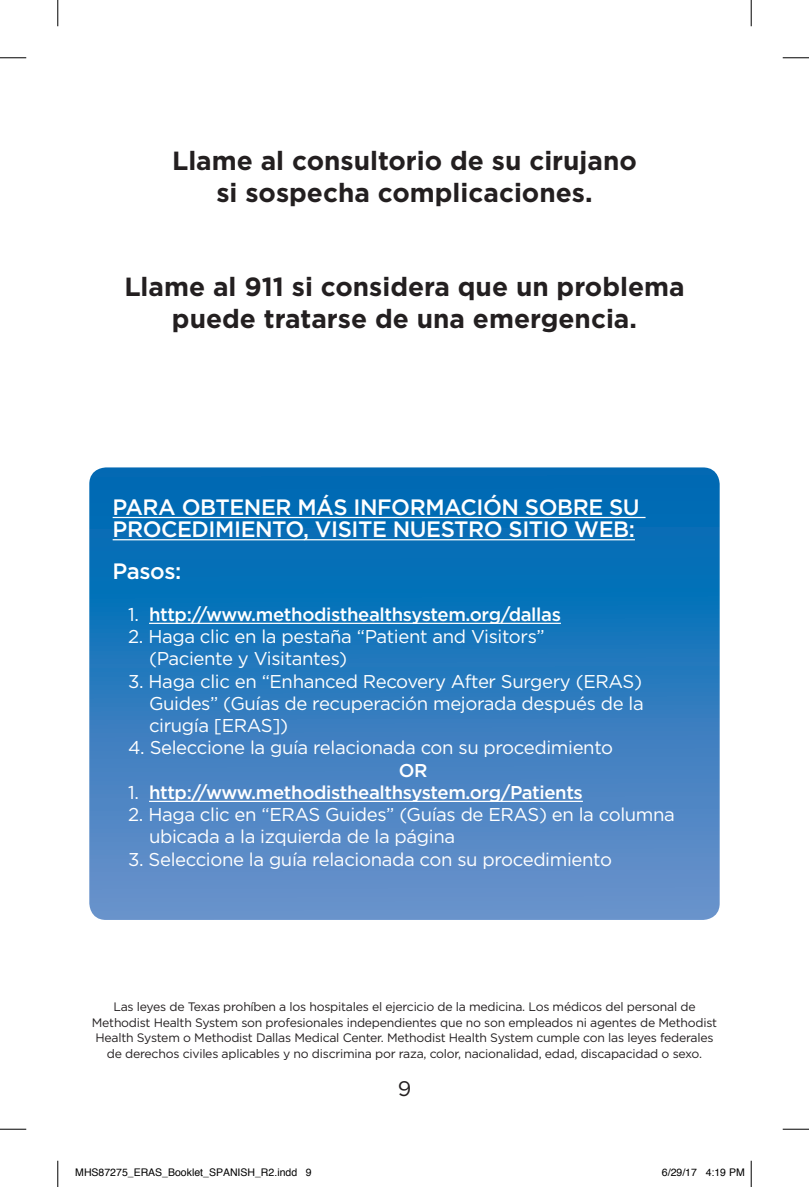
<style>
.page{position:relative;width:809px;height:1187px;background:#fff}
.page>*{position:absolute;margin:0;border:0;box-sizing:border-box;transform-origin:0 0}
.t1{font:700 26.25px/31.5px "Gotham";color:#231f20;text-align:center}
.t2{font:500 22.22px/22.2px "Gotham";letter-spacing:-.02em;color:#fff}
.t3{font:21px "Gotham";color:#231f20}
.t4{font:18.55px/22.2px "Gotham";letter-spacing:-.02em;color:#fff}
.t5{font:500 18.55px "Gotham";letter-spacing:-.02em;color:#fff}
.t6{font:12.25px/15.8px "Gotham";letter-spacing:-.02em;color:#231f20;text-align:center}
.t7{font:10.5px "Helvetica";color:#000}
.s1{font-weight:400}
</style>
<div class="page">
<svg style="left:89px;top:467px;width:630px;height:453px;background:#2f7dbf"></svg>
<hr style="left:113px;top:517px;width:532px;height:1px;background:#fff">
<hr style="left:113px;top:539px;width:522px;height:1px;background:#fff">
<hr style="left:149px;top:622px;width:412px;height:2px;background:#fff">
<hr style="left:149px;top:800px;width:434px;height:2px;background:#fff">
<svg style="left:0;top:57px;width:26px;height:1px"></svg>
<svg style="left:782px;top:57px;width:26px;height:1px"></svg>
<svg style="left:0;top:1128px;width:26px;height:1px"></svg>
<svg style="left:782px;top:1128px;width:26px;height:1px"></svg>
<svg style="left:57px;top:0;width:1px;height:26px"></svg>
<svg style="left:57px;top:1160px;width:1px;height:26px"></svg>
<svg style="left:750px;top:0;width:1px;height:26px"></svg>
<svg style="left:750px;top:1160px;width:1px;height:26px"></svg>
<h1 class="t1" style="left:172px;top:144px;width:466px">Llame al consultorio de su cirujano si sospecha complicaciones.</h1>
<h1 class="t1" style="left:124px;top:270px;width:561px">Llame al 911 si considera que un problema puede tratarse de una emergencia.</h1>
<h2 class="t2" style="left:113px;top:495px;width:528px">PARA OBTENER MÁS INFORMACIÓN SOBRE SU<br>PROCEDIMIENTO, VISITE NUESTRO SITIO WEB:</h2>
<h2 class="t2" style="left:113px;top:559px;width:70px">Pasos:</h2>
<h3 class="t5" style="left:128px;top:604px;width:434px"><span class="s1">1.</span> http://www.methodisthealthsystem.org/dallas</h3>
<h3 class="t4" style="left:149px;top:625px;width:397px;text-indent:-21px">2. Haga clic en la pestaña “Patient and Visitors” (Paciente y Visitantes)</h3>
<h3 class="t4" style="left:149px;top:669px;width:496px;text-align:justify;text-indent:-21px">3. Haga clic en “Enhanced Recovery After Surgery (ERAS)<br>Guides” (Guías de recuperación mejorada después de la cirugía [ERAS])</h3>
<h3 class="t4" style="left:128px;top:736px;width:486px">4. Seleccione la guía relacionada con su procedimiento</h3>
<h3 class="t5" style="left:399px;top:759px;width:30px">OR</h3>
<h3 class="t5" style="left:128px;top:781px;width:456px"><span class="s1">1.</span> http://www.methodisthealthsystem.org/Patients</h3>
<h3 class="t4" style="left:149px;top:803px;width:527px;text-indent:-21px">2. Haga clic en “ERAS Guides” (Guías de ERAS) en la columna ubicada a la izquierda de la página</h3>
<h3 class="t4" style="left:128px;top:847px;width:485px">3. Seleccione la guía relacionada con su procedimiento</h3>
<p class="t6" style="left:92px;top:998px;width:626px">Las leyes de Texas prohíben a los hospitales el ejercicio de la medicina. Los médicos del personal de Methodist Health System son profesionales independientes que no son empleados ni agentes de Methodist Health System o Methodist Dallas Medical Center. Methodist Health System cumple con las leyes federales de derechos civiles aplicables y no discrimina por raza, color, nacionalidad, edad, discapacidad o sexo.</p>
<h3 class="t3" style="left:397px;top:1077px;width:15px">9</h3>
<p class="t7" style="left:75px;top:1164px;width:238px">MHS87275_ERAS_Booklet_SPANISH_R2.indd 9</p>
<p class="t7" style="left:662px;top:1164px;width:84px">6/29/17 4:19 PM</p>
</div>
